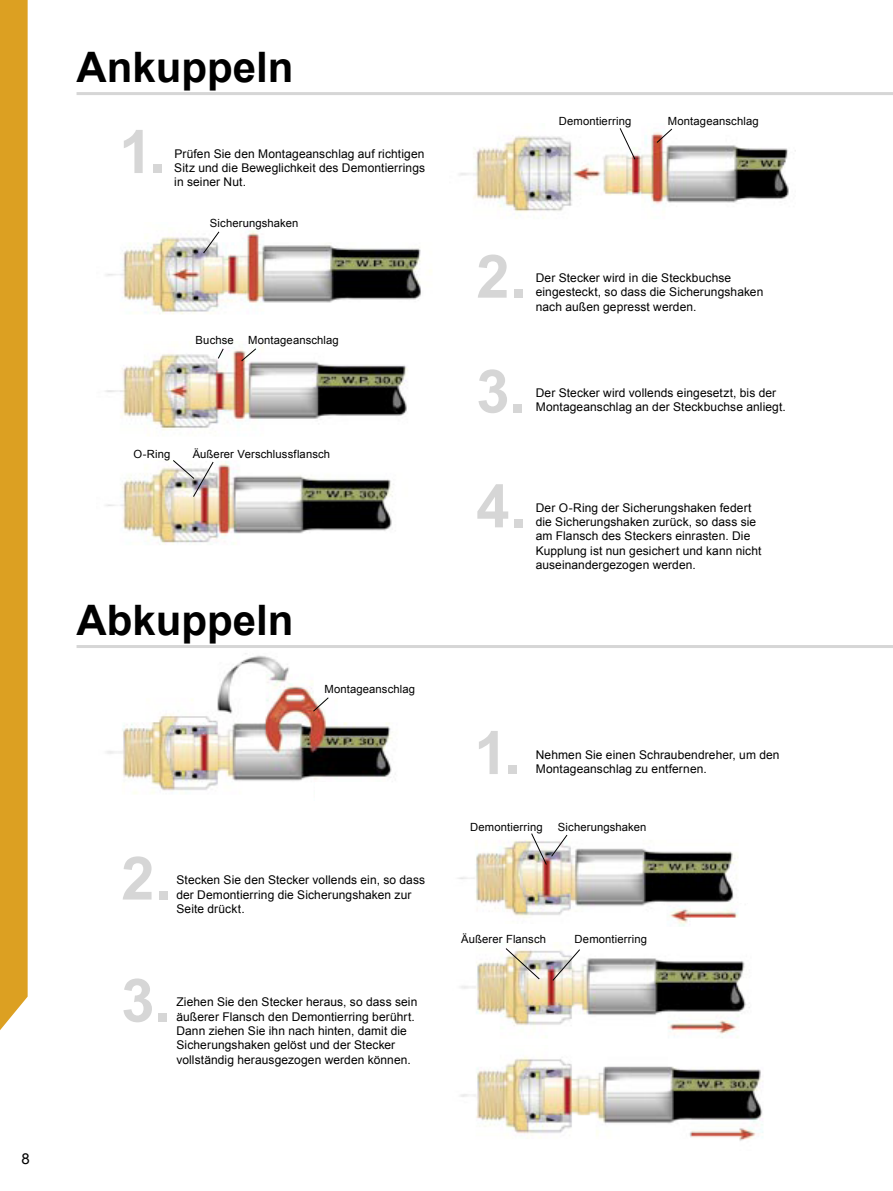
<style>
.page{position:relative;width:893px;height:1191px;background:#fff}
.page>*{position:absolute;margin:0;border:0;box-sizing:border-box;transform-origin:0 0}
.t1{font:700 60px "Arial";color:#d6d6d6}
.t2{font:700 42px "Arial";color:#000}
.t3{font:15px "Arial";color:#000}
.t4{font:12px/14.4px "Arial";letter-spacing:.01em;color:#000}
.t5{font:11.25px "Arial";letter-spacing:.01em;color:#000}
</style>
<div class="page">
<img style="left:105px;top:347px;width:303px;height:89px">
<img style="left:460px;top:942px;width:303px;height:199px">
<img style="left:458px;top:840px;width:280px;height:78px">
<img style="left:663px;top:904px;width:75px;height:23px">
<img style="left:107px;top:653px;width:285px;height:141px">
<div style="left:315px;top:782px;width:74px;height:21px;background:#fff"></div>
<img style="left:105px;top:461px;width:289px;height:84px">
<img style="left:106px;top:223px;width:326px;height:91px">
<img style="left:459px;top:132px;width:330px;height:87px">
<svg style="left:656px;top:128px;width:17px;height:15px"></svg>
<svg style="left:619px;top:128px;width:17px;height:32px"></svg>
<hr style="left:77px;top:92px;width:816px;height:3px;background:#d6d6d6">
<hr style="left:77px;top:645px;width:816px;height:3px;background:#d6d6d6">
<svg style="left:203px;top:231px;width:17px;height:23px"></svg>
<svg style="left:241px;top:348px;width:16px;height:14px"></svg>
<svg style="left:217px;top:348px;width:7px;height:11px"></svg>
<svg style="left:312px;top:697px;width:17px;height:15px"></svg>
<svg style="left:531px;top:833px;width:37px;height:32px"></svg>
<svg style="left:552px;top:948px;width:29px;height:33px"></svg>
<svg style="left:505px;top:947px;width:35px;height:33px"></svg>
<svg style="left:172px;top:460px;width:42px;height:37px"></svg>
<div style="left:0;top:0;width:28px;height:1030px;background:#dca022"></div>
<p class="t3" style="left:21px;top:1148px;width:10px">8</p>
<h2 class="t2" style="left:77px;top:39px;width:219px">Ankuppeln</h2>
<h1 class="t1" style="left:119px;top:112px;width:48px">1.</h1>
<p class="t4" style="left:174px;top:146px;width:252px;text-align:justify">Prüfen Sie den Montageanschlag auf richtigen Sitz und die Beweglichkeit des Demontierrings in seiner Nut.</p>
<p class="t5" style="left:210px;top:215px;width:90px">Sicherungshaken</p>
<p class="t5" style="left:196px;top:332px;width:40px">Buchse</p>
<p class="t5" style="left:248px;top:332px;width:92px">Montageanschlag</p>
<p class="t5" style="left:133px;top:447px;width:39px">O-Ring</p>
<p class="t5" style="left:193px;top:447px;width:139px">Äußerer Verschlussflansch</p>
<h2 class="t2" style="left:77px;top:592px;width:219px">Abkuppeln</h2>
<p class="t5" style="left:324px;top:682px;width:92px">Montageanschlag</p>
<h1 class="t1" style="left:121px;top:839px;width:52px">2.</h1>
<p class="t4" style="left:176px;top:873px;width:250px">Stecken Sie den Stecker vollends ein, so dass der Demontierring die Sicherungshaken zur<br>Seite drückt.</p>
<h1 class="t1" style="left:121px;top:961px;width:51px">3.</h1>
<p class="t4" style="left:176px;top:995px;width:242px">Ziehen Sie den Stecker heraus, so dass sein äußerer Flansch den Demontierring berührt.<br>Dann ziehen Sie ihn nach hinten, damit die Sicherungshaken gelöst und der Stecker vollständig herausgezogen werden können.</p>
<p class="t5" style="left:559px;top:113px;width:74px">Demontierring</p>
<p class="t5" style="left:668px;top:113px;width:92px">Montageanschlag</p>
<h1 class="t1" style="left:476px;top:237px;width:52px">2.</h1>
<p class="t4" style="left:536px;top:270px;width:229px">Der Stecker wird in die Steckbuchse eingesteckt, so dass die Sicherungshaken nach außen gepresst werden.</p>
<h1 class="t1" style="left:476px;top:352px;width:51px">3.</h1>
<p class="t4" style="left:536px;top:385px;width:252px">Der Stecker wird vollends eingesetzt, bis der<br>Montageanschlag an der Steckbuchse anliegt.</p>
<h1 class="t1" style="left:476px;top:467px;width:52px">4.</h1>
<p class="t4" style="left:536px;top:500px;width:227px">Der O-Ring der Sicherungshaken federt die Sicherungshaken zurück, so dass sie am Flansch des Steckers einrasten. Die Kupplung ist nun gesichert und kann nicht auseinandergezogen werden.</p>
<h1 class="t1" style="left:474px;top:713px;width:48px">1.</h1>
<p class="t4" style="left:536px;top:747px;width:245px">Nehmen Sie einen Schraubendreher, um den<br>Montageanschlag zu entfernen.</p>
<p class="t5" style="left:470px;top:819px;width:74px">Demontierring</p>
<p class="t5" style="left:558px;top:819px;width:90px">Sicherungshaken</p>
<p class="t5" style="left:461px;top:932px;width:86px">Äußerer Flansch</p>
<p class="t5" style="left:575px;top:932px;width:74px">Demontierring</p>
</div>
